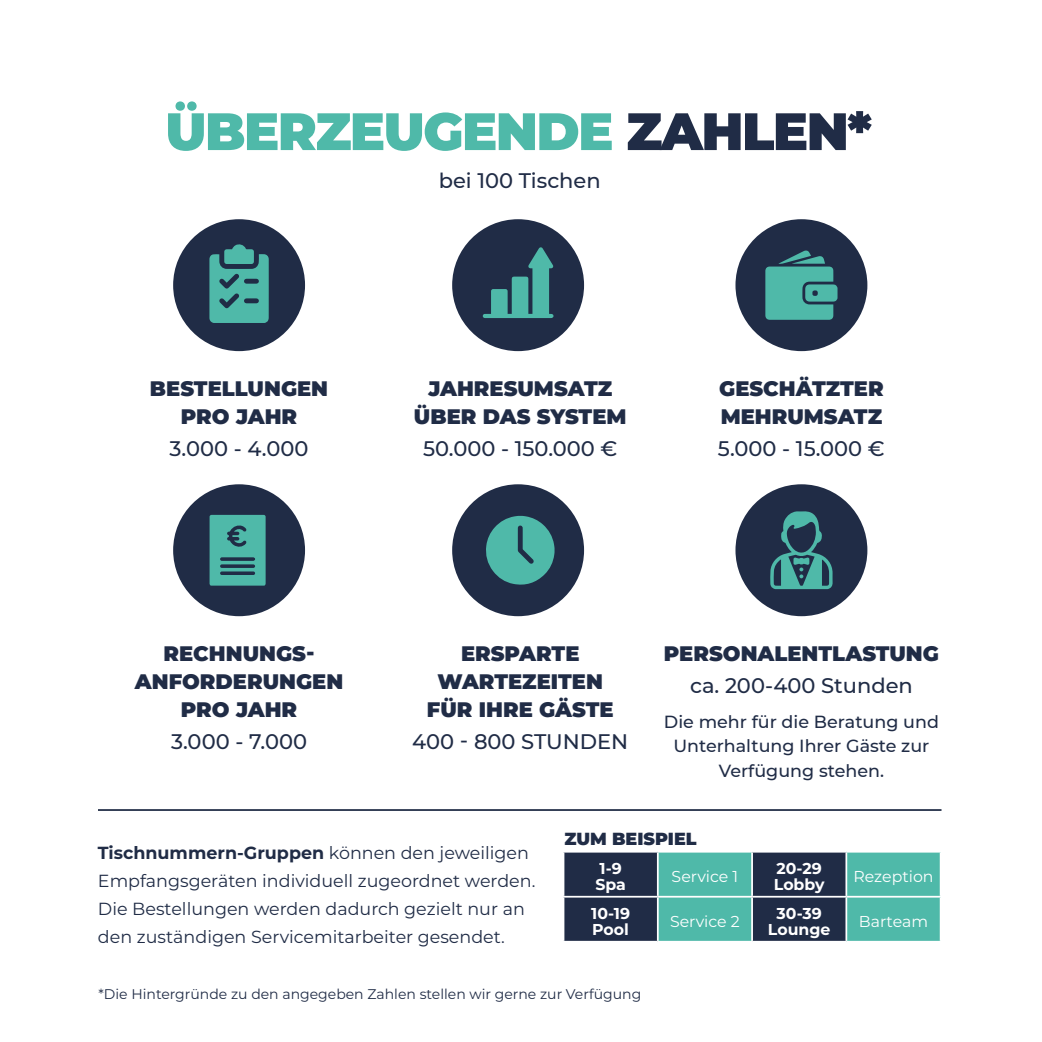
<style>
.page{position:relative;width:1042px;height:1042px;background:#fff}
.page>*{position:absolute;margin:0;border:0;box-sizing:border-box;transform-origin:0 0}
.t1{font:900 52.5px "Montserrat";letter-spacing:-.03em;color:#4fb9a9}
.t2{font:900 21px/28px "Montserrat";color:#202c46;text-align:center}
.t3{font:500 21px "Montserrat";color:#202c46}
.t4{font:17.5px/28px "Montserrat";color:#202c46}
.t5{font:500 17.5px/24.5px "Montserrat";color:#202c46;text-align:center}
.t6{font:900 17.5px "Montserrat";color:#202c46}
.t7{font:700 15.75px/15.8px "Montserrat";color:#fff}
.t8{font:15.75px "Montserrat";color:#fff}
.t9{font:14px "Montserrat";color:#202c46}
.s1{color:#202c46}
.s2{font-weight:700}
</style>
<div class="page">
<div style="left:173px;top:484px;width:132px;height:132px;background:#202c46;border-radius:50%"></div>
<div style="left:173px;top:219px;width:132px;height:132px;background:#202c46;border-radius:50%"></div>
<div style="left:452px;top:484px;width:132px;height:132px;background:#202c46;border-radius:50%"></div>
<div style="left:452px;top:219px;width:132px;height:132px;background:#202c46;border-radius:50%"></div>
<div style="left:735px;top:484px;width:132px;height:132px;background:#202c46;border-radius:50%"></div>
<div style="left:735px;top:219px;width:132px;height:132px;background:#202c46;border-radius:50%"></div>
<svg style="left:770px;top:511px;width:62px;height:78px"></svg>
<svg style="left:486px;top:516px;width:68px;height:69px"></svg>
<svg style="left:210px;top:515px;width:56px;height:70px;background:#47a399"></svg>
<svg style="left:765px;top:250px;width:72px;height:70px"></svg>
<svg style="left:482px;top:247px;width:72px;height:71px"></svg>
<svg style="left:209px;top:244px;width:60px;height:79px"></svg>
<svg style="left:564px;top:852px;width:376px;height:89px;background:#3b7479"></svg>
<hr style="left:657px;top:852px;width:2px;height:44px;background:#fff">
<hr style="left:751px;top:852px;width:2px;height:44px;background:#fff">
<hr style="left:845px;top:852px;width:2px;height:44px;background:#fff">
<hr style="left:563px;top:896px;width:95px;height:1px;background:#fff">
<hr style="left:658px;top:896px;width:94px;height:1px;background:#fff">
<hr style="left:657px;top:897px;width:2px;height:44px;background:#fff">
<hr style="left:752px;top:896px;width:94px;height:1px;background:#fff">
<hr style="left:751px;top:897px;width:2px;height:44px;background:#fff">
<hr style="left:846px;top:896px;width:95px;height:1px;background:#fff">
<hr style="left:845px;top:897px;width:2px;height:44px;background:#fff">
<hr style="left:98px;top:809px;width:843px;height:2px;background:#202c46">
<h1 class="t1" style="left:165px;top:92px;width:708px">ÜBERZEUGENDE <span class="s1">ZAHLEN*</span></h1>
<p class="t2" style="left:150px;top:373px;width:180px">BESTELLUNGEN<br>PRO JAHR</p>
<p class="t3" style="left:170px;top:434px;width:140px">3.000 - 4.000</p>
<p class="t3" style="left:439px;top:166px;width:163px">bei 100 Tischen</p>
<p class="t2" style="left:414px;top:373px;width:214px">JAHRESUMSATZ<br>ÜBER DAS SYSTEM</p>
<p class="t3" style="left:423px;top:434px;width:196px">50.000 - 150.000 €</p>
<p class="t2" style="left:719px;top:373px;width:166px;text-align:left">GESCHÄTZTER<br>MEHRUMSATZ</p>
<p class="t3" style="left:718px;top:434px;width:168px">5.000 - 15.000 €</p>
<p class="t2" style="left:135px;top:638px;width:210px">RECHNUNGS-<br>ANFORDERUNGEN<br>PRO JAHR</p>
<p class="t3" style="left:171px;top:727px;width:137px">3.000 - 7.000</p>
<p class="t2" style="left:427px;top:638px;width:188px">ERSPARTE<br>WARTEZEITEN<br>FÜR IHRE GÄSTE</p>
<p class="t3" style="left:412px;top:727px;width:218px">400 - 800 STUNDEN</p>
<p class="t2" style="left:664px;top:638px;width:276px">PERSONALENTLASTUNG</p>
<p class="t3" style="left:690px;top:671px;width:224px">ca. 200-400 Stunden</p>
<p class="t5" style="left:664px;top:709px;width:277px">Die mehr für die Beratung und<br>Unterhaltung Ihrer Gäste zur<br>Verfügung stehen.</p>
<p class="t4" style="left:98px;top:838px;width:439px"><span class="s2">Tischnummern-Gruppen</span> können den jeweiligen Empfangsgeräten individuell zugeordnet werden.<br>Die Bestellungen werden dadurch gezielt nur an den zuständigen Servicemitarbeiter gesendet.</p>
<p class="t6" style="left:564px;top:826px;width:134px">ZUM BEISPIEL</p>
<p class="t7" style="left:595px;top:859px;width:32px">1-9<br>Spa</p>
<p class="t8" style="left:671px;top:865px;width:68px">Service 1</p>
<p class="t7" style="left:774px;top:859px;width:52px">20-29<br>Lobby</p>
<p class="t8" style="left:853px;top:865px;width:82px">Rezeption</p>
<p class="t7" style="left:591px;top:904px;width:40px">10-19<br>Pool</p>
<p class="t8" style="left:670px;top:910px;width:71px">Service 2</p>
<p class="t7" style="left:768px;top:904px;width:64px;text-align:center">30-39<br>Lounge</p>
<p class="t8" style="left:859px;top:910px;width:71px">Barteam</p>
<p class="t9" style="left:98px;top:985px;width:544px">*Die Hintergründe zu den angegeben Zahlen stellen wir gerne zur Verfügung</p>
</div>
